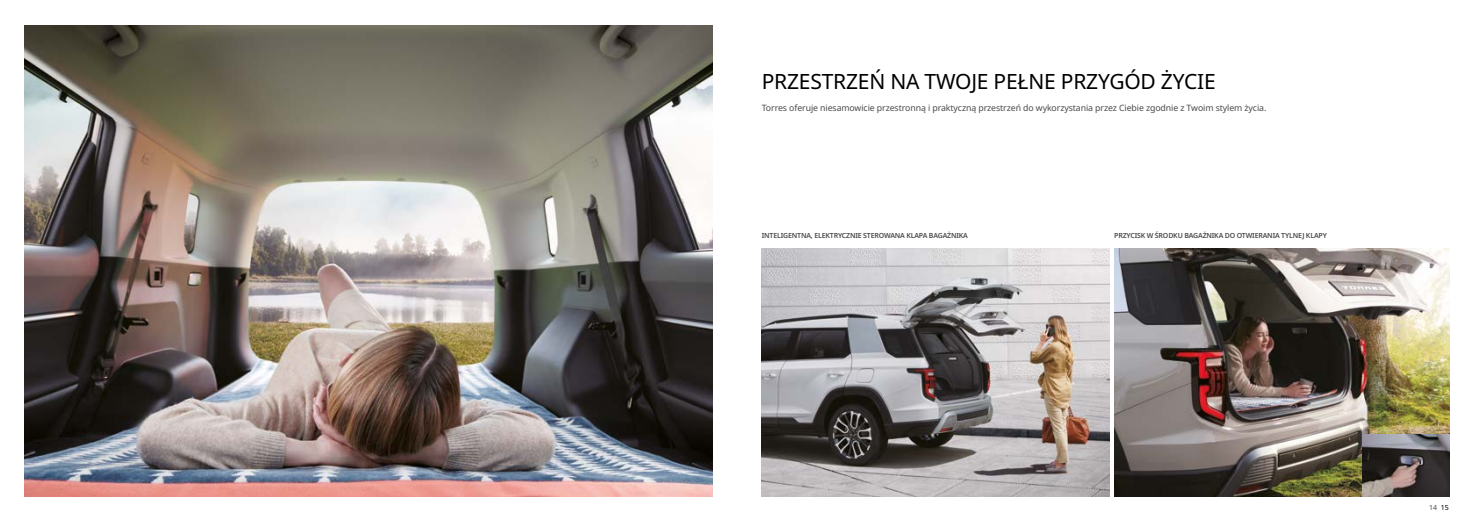
<style>
.page{position:relative;width:1474px;height:521px;background:#fff}
.page>*{position:absolute;margin:0;border:0;box-sizing:border-box;transform-origin:0 0}
.t1{font:21px "Noto Sans";letter-spacing:-.01em;color:#000}
.t2{font:8.75px "Noto Sans";letter-spacing:-.01em;color:#4a4a49}
.t3{font:600 7px "Noto Sans";letter-spacing:-.025em;color:#4a4a49}
.t4{font:7px "Noto Sans";color:#4a4a49}
.s1{color:#000}
</style>
<div class="page">
<img style="left:25px;top:25px;width:687px;height:471px">
<img style="left:1114px;top:248px;width:335px;height:248px">
<img style="left:1362px;top:434px;width:87px;height:62px">
<img style="left:761px;top:248px;width:348px;height:248px">
<h1 class="t1" style="left:761px;top:67px;width:455px">PRZESTRZEŃ NA TWOJE PEŁNE PRZYGÓD ŻYCIE</h1>
<p class="t2" style="left:761px;top:102px;width:506px">Torres oferuje niesamowicie przestronną i praktyczną przestrzeń do wykorzystania przez Ciebie zgodnie z Twoim stylem życia.</p>
<p class="t3" style="left:761px;top:231px;width:208px">INTELIGENTNA, ELEKTRYCZNIE STEROWANA KLAPA BAGAŻNIKA</p>
<p class="t3" style="left:1114px;top:231px;width:214px">PRZYCISK W ŚRODKU BAGAŻNIKA DO OTWIERANIA TYLNEJ KLAPY</p>
<p class="t4" style="left:1428px;top:502px;width:21px">14 <span class="s1">15</span></p>
</div>
